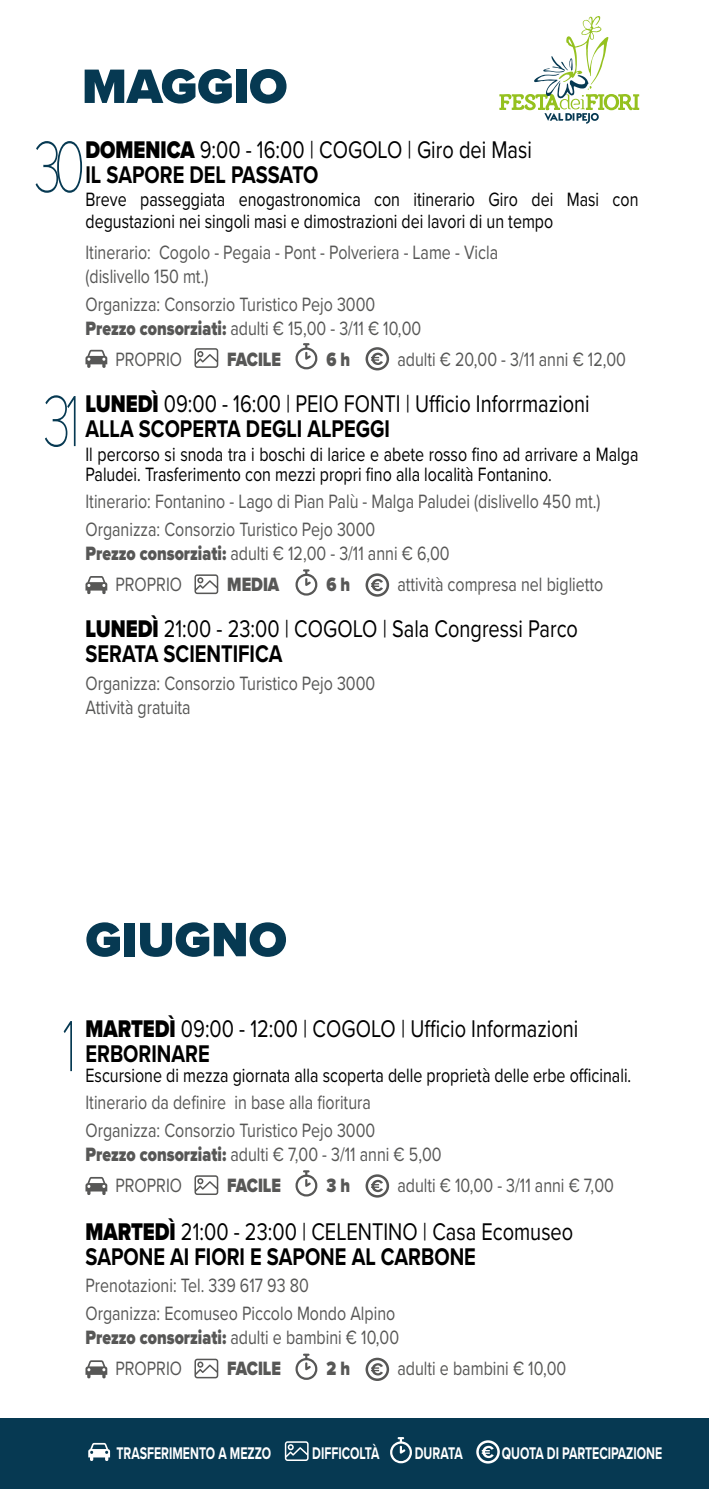
<style>
.page{position:relative;width:709px;height:1489px;background:#fff}
.page>*{position:absolute;margin:0;border:0;box-sizing:border-box;transform-origin:0 0}
.t1{font:100 75px "Proxima Nova T";color:#063952;scale:.7 1}
.t2{font:900 50px "Proxima Nova";color:#063952}
.t3{font:25px/25px "Proxima Nova";color:#000;scale:.8 1}
.t4{font:20px/24px "Proxima Nova";color:#575756;scale:.8 1}
.t5{font:20px/22.5px "Proxima Nova";color:#000;scale:.8 1}
.t6{font:900 20px "Proxima Nova";color:#575756;scale:.8 1}
.t7{font:700 17.5px "Proxima Nova";color:#fff;scale:.7 1}
.s1{font-weight:900}
.s2{font-weight:700}
</style>
<div class="page">
<div style="left:0;top:1417px;width:709px;height:71px;background:#063952"></div>
<svg style="left:390px;top:1437px;width:22px;height:26px"></svg>
<svg style="left:88px;top:1442px;width:22px;height:18px"></svg>
<svg style="left:285px;top:1441px;width:23px;height:19px"></svg>
<svg style="left:482px;top:1445px;width:11px;height:12px"></svg>
<div style="left:476px;top:1440px;width:24px;height:23px;border:2px solid #fff;border-radius:50%"></div>
<svg style="left:499px;top:16px;width:141px;height:108px"></svg>
<svg style="left:295px;top:343px;width:22px;height:26px"></svg>
<svg style="left:85px;top:350px;width:22px;height:18px"></svg>
<svg style="left:194px;top:348px;width:24px;height:20px"></svg>
<svg style="left:371px;top:352px;width:12px;height:13px"></svg>
<div style="left:365px;top:347px;width:24px;height:23px;border:2px solid #575756;border-radius:50%"></div>
<svg style="left:295px;top:569px;width:22px;height:26px"></svg>
<svg style="left:85px;top:576px;width:22px;height:18px"></svg>
<svg style="left:194px;top:574px;width:24px;height:20px"></svg>
<svg style="left:371px;top:579px;width:12px;height:12px"></svg>
<div style="left:365px;top:573px;width:24px;height:23px;border:2px solid #575756;border-radius:50%"></div>
<svg style="left:295px;top:1170px;width:22px;height:26px"></svg>
<svg style="left:85px;top:1177px;width:22px;height:17px"></svg>
<svg style="left:194px;top:1175px;width:24px;height:19px"></svg>
<svg style="left:371px;top:1179px;width:12px;height:12px"></svg>
<div style="left:365px;top:1174px;width:24px;height:23px;border:2px solid #575756;border-radius:50%"></div>
<svg style="left:295px;top:1353px;width:22px;height:26px"></svg>
<svg style="left:85px;top:1360px;width:22px;height:18px"></svg>
<svg style="left:194px;top:1358px;width:24px;height:20px"></svg>
<svg style="left:371px;top:1362px;width:12px;height:13px"></svg>
<div style="left:365px;top:1357px;width:24px;height:23px;border:2px solid #575756;border-radius:50%"></div>
<h2 class="t2" style="left:82px;top:49px;width:207px">MAGGIO</h2>
<p class="t3" style="left:85px;top:136px;width:559px"><span class="s1">DOMENICA</span> 9:00 - 16:00 | COGOLO | Giro dei Masi<br><span class="s2">IL SAPORE DEL PASSATO</span></p>
<p class="t5" style="left:85px;top:187px;width:693px">Breve passeggiata enogastronomica con itinerario Giro dei Masi con degustazioni nei singoli masi e dimostrazioni dei lavori di un tempo</p>
<p class="t4" style="left:85px;top:239px;width:517px">Itinerario: Cogolo - Pegaia - Pont - Polveriera - Lame - Vicla (dislivello 150 mt.)</p>
<p class="t4" style="left:85px;top:291px;width:421px">Organizza: Consorzio Turistico Pejo 3000<br><span class="s1">Prezzo consorziati:</span> adulti € 15,00 - 3/11 € 10,00</p>
<p class="t4" style="left:115px;top:346px;width:85px">PROPRIO</p>
<p class="t6" style="left:227px;top:344px;width:69px">FACILE</p>
<p class="t6" style="left:326px;top:344px;width:31px">6 h</p>
<p class="t4" style="left:397px;top:346px;width:287px">adulti € 20,00 - 3/11 anni € 12,00</p>
<p class="t3" style="left:85px;top:390px;width:632px"><span class="s1">LUNEDÌ</span> 09:00 - 16:00 | PEIO FONTI | Ufficio Inforrmazioni<br><span class="s2">ALLA SCOPERTA DEGLI ALPEGGI</span></p>
<p class="t5" style="left:85px;top:443px;width:692px;line-height:20px">Il percorso si snoda tra i boschi di larice e abete rosso fino ad arrivare a Malga<br>Paludei. Trasferimento con mezzi propri fino alla località Fontanino.</p>
<p class="t4" style="left:85px;top:487px;width:645px;line-height:27.5px">Itinerario: Fontanino - Lago di Pian Palù - Malga Paludei (dislivello 450 mt.)<br>Organizza: Consorzio Turistico Pejo 3000</p>
<p class="t4" style="left:115px;top:537px;width:419px;line-height:31px;text-indent:-30px"><span class="s1">Prezzo consorziati:</span> adulti € 12,00 - 3/11 anni € 6,00<br>PROPRIO</p>
<h1 class="t1" style="left:34px;top:111px;width:75px">30</h1>
<h1 class="t1" style="left:43px;top:365px;width:55px">31</h1>
<p class="t6" style="left:227px;top:569px;width:67px">MEDIA</p>
<p class="t6" style="left:326px;top:569px;width:31px">6 h</p>
<p class="t4" style="left:397px;top:571px;width:259px">attività compresa nel biglietto</p>
<p class="t3" style="left:85px;top:615px;width:617px"><span class="s1">LUNEDÌ</span> 21:00 - 23:00 | COGOLO | Sala Congressi Parco<br><span class="s2">SERATA SCIENTIFICA</span></p>
<p class="t4" style="left:85px;top:670px;width:364px">Organizza: Consorzio Turistico Pejo 3000<br>Attività gratuita</p>
<h2 class="t2" style="left:85px;top:902px;width:203px">GIUGNO</h2>
<h1 class="t1" style="left:62px;top:990px;width:22px">1</h1>
<p class="t3" style="left:85px;top:1014px;width:617px"><span class="s1">MARTEDÌ</span> 09:00 - 12:00 | COGOLO | Ufficio Informazioni<br><span class="s2">ERBORINARE</span></p>
<p class="t5" style="left:85px;top:1062px;width:683px">Escursione di mezza giornata alla scoperta delle proprietà delle erbe officinali.</p>
<p class="t4" style="left:85px;top:1087px;width:364px;line-height:27.5px">Itinerario da definire in base alla fioritura<br>Organizza: Consorzio Turistico Pejo 3000</p>
<p class="t4" style="left:115px;top:1137px;width:409px;line-height:31px;text-indent:-30px"><span class="s1">Prezzo consorziati:</span> adulti € 7,00 - 3/11 anni € 5,00<br>PROPRIO</p>
<p class="t6" style="left:227px;top:1170px;width:69px">FACILE</p>
<p class="t6" style="left:326px;top:1170px;width:31px">3 h</p>
<p class="t4" style="left:397px;top:1172px;width:272px">adulti € 10,00 - 3/11 anni € 7,00</p>
<p class="t3" style="left:85px;top:1217px;width:611px"><span class="s1">MARTEDÌ</span> 21:00 - 23:00 | CELENTINO | Casa Ecomuseo<br><span class="s2">SAPONE AI FIORI E SAPONE AL CARBONE</span></p>
<p class="t4" style="left:85px;top:1270px;width:389px;line-height:27.5px">Prenotazioni: Tel. 339 617 93 80<br>Organizza: Ecomuseo Piccolo Mondo Alpino</p>
<p class="t4" style="left:115px;top:1320px;width:356px;line-height:31px;text-indent:-30px"><span class="s1">Prezzo consorziati:</span> adulti e bambini € 10,00<br>PROPRIO</p>
<p class="t6" style="left:227px;top:1353px;width:69px">FACILE</p>
<p class="t6" style="left:326px;top:1353px;width:31px">2 h</p>
<p class="t4" style="left:397px;top:1355px;width:212px">adulti e bambini € 10,00</p>
<p class="t7" style="left:116px;top:1439px;width:223px">TRASFERIMENTO A MEZZO</p>
<p class="t7" style="left:312px;top:1439px;width:97px">DIFFICOLTÀ</p>
<p class="t7" style="left:415px;top:1439px;width:70px">DURATA</p>
<p class="t7" style="left:501px;top:1439px;width:231px">QUOTA DI PARTECIPAZIONE</p>
</div>
